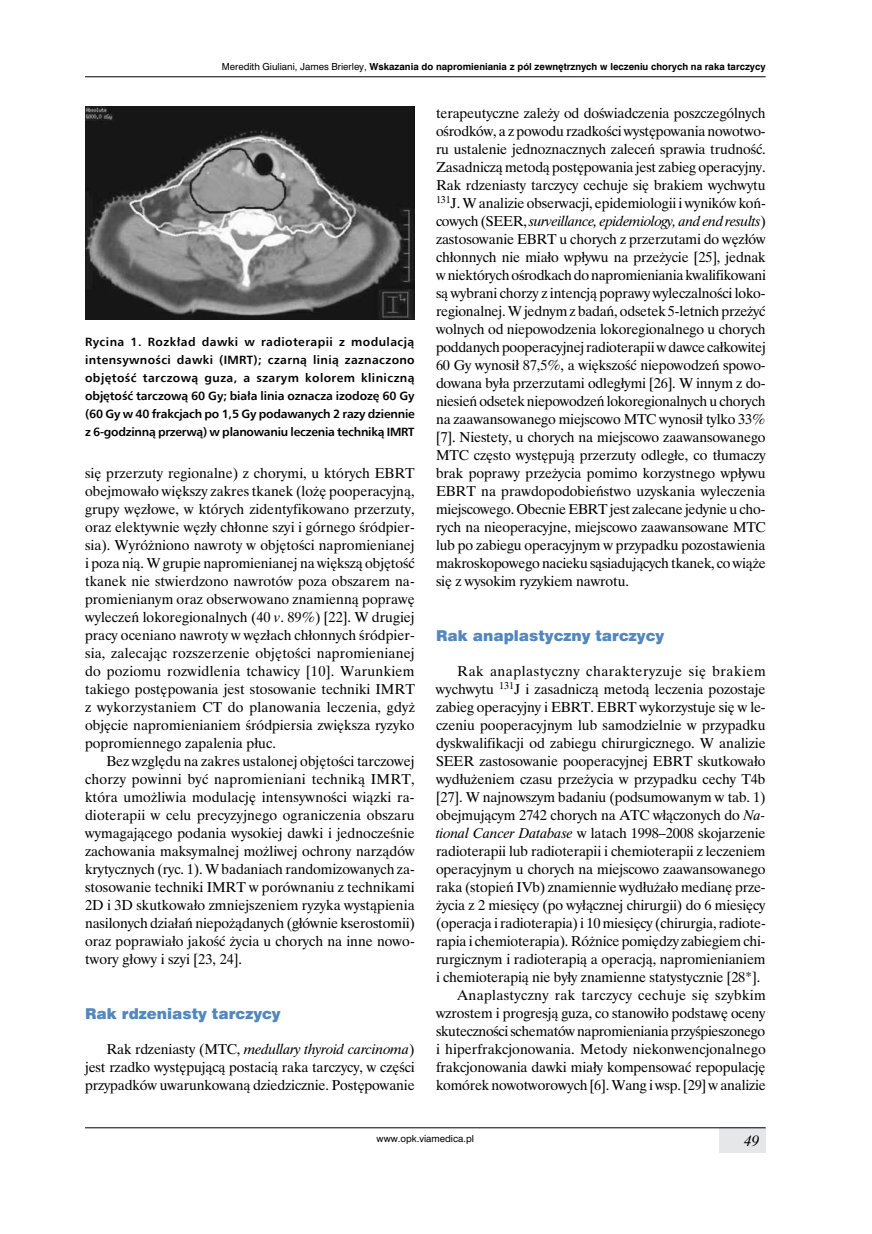
<style>
.page{position:relative;width:872px;height:1234px;background:#fff}
.page>*{position:absolute;margin:0;border:0;box-sizing:border-box;transform-origin:0 0}
.t1{font:15px "Swis 721 Blk EU";color:#5387bd}
.t2{font:italic 15px "Time Ibis EE";color:#000}
.t3{font:14.25px/18px "Time Ibis EE";letter-spacing:-.01em;color:#000;text-align:justify}
.t4{font:14.25px "Time Ibis EE";letter-spacing:.025em;color:#000}
.t5{font:14.25px "Time Ibis EE";letter-spacing:.035em;color:#000}
.t6{font:700 12px/18px "Humnst 777 EU";letter-spacing:-.02em;color:#000;text-align:justify}
.t7{font:700 9px "Swis 721 PL";color:#000}
.t8{font:9px "Swis 721 PL";color:#000}
.s1{font-weight:400}
.s2{font-style:italic}
</style>
<div class="page">
<hr style="left:85px;top:76px;width:680px;height:1px;background:#000">
<div style="left:719px;top:1127px;width:46px;height:25px;background:#e6e7e8"></div>
<hr style="left:85px;top:1127px;width:680px;height:1px;background:#000">
<img style="left:85px;top:106px;width:329px;height:214px">
<p class="t7" style="left:222px;top:61px;width:545px"><span class="s1">Meredith Giuliani, James Brierley,</span> Wskazania do napromieniania z pól zewnętrznych w leczeniu chorych na raka tarczycy</p>
<p class="t6" style="left:85px;top:332px;width:331px">Rycina 1. Rozkład dawki w radioterapii z modulacją intensywności dawki (IMRT); czarną linią zaznaczono objętość tarczową guza, a szarym kolorem kliniczną objętość tarczową 60 Gy; biała linia oznacza izodozę 60 Gy (60 Gy w 40 frakcjach po 1,5 Gy podawanych 2 razy dziennie z 6-godzinną przerwą) w planowaniu leczenia techniką IMRT</p>
<p class="t3" style="left:85px;top:464px;width:331px">się przerzuty regionalne) z chorymi, u których EBRT obejmowało większy zakres tkanek (lożę pooperacyjną, grupy węzłowe, w których zidentyfikowano przerzuty, oraz elektywnie węzły chłonne szyi i górnego śródpier&shy;sia). Wyróżniono nawroty w objętości napromienianej i poza nią. W grupie napromienianej na większą objętość tkanek nie stwierdzono nawrotów poza obszarem na&shy;promienianym oraz obserwowano znamienną poprawę wyleczeń lokoregionalnych (40 <span class="s2">v</span>. 89%) [22]. W drugiej pracy oceniano nawroty w węzłach chłonnych śródpier&shy;sia, zalecając rozszerzenie objętości napromienianej do poziomu rozwidlenia tchawicy [10]. Warunkiem takiego postępowania jest stosowanie techniki IMRT z wykorzystaniem CT do planowania leczenia, gdyż objęcie napromienianiem śródpiersia zwiększa ryzyko popromiennego zapalenia płuc.</p>
<p class="t3" style="left:85px;top:751px;width:331px;text-indent:21px">Bez względu na zakres ustalonej objętości tarczowej chorzy powinni być napromieniani techniką IMRT, która umożliwia modulację intensywności wiązki ra&shy;dioterapii w celu precyzyjnego ograniczenia obszaru wymagającego podania wysokiej dawki i jednocześnie zachowania maksymalnej możliwej ochrony narządów krytycznych (ryc. 1). W badaniach randomizowanych za&shy;stosowanie techniki IMRT w porównaniu z technikami 2D i 3D skutkowało zmniejszeniem ryzyka wystąpienia nasilonych działań niepożądanych (głównie kserostomii) oraz poprawiało jakość życia u chorych na inne nowo&shy;twory głowy i szyi [23, 24].</p>
<p class="t1" style="left:85px;top:1003px;width:197px">Rak rdzeniasty tarczycy</p>
<p class="t3" style="left:85px;top:1040px;width:331px;text-indent:21px">Rak rdzeniasty (MTC, <span class="s2">medullary thyroid carcinoma</span>) jest rzadko występującą postacią raka tarczycy, w części przypadków uwarunkowaną dziedzicznie. Postępowanie</p>
<p class="t3" style="left:436px;top:103px;width:331px">terapeutyczne zależy od doświadczenia poszczególnych ośrodków, a z powodu rzadkości występowania nowotwo&shy;ru ustalenie jednoznacznych zaleceń sprawia trudność.<br>Zasadniczą metodą postępowania jest zabieg operacyjny.<br>Rak rdzeniasty tarczycy cechuje się brakiem wychwytu <sup>131</sup>J. W analizie obserwacji, epidemiologii i wyników koń&shy;cowych (SEER, <span class="s2">surveillance, epidemiology, and end results</span>) zastosowanie EBRT u chorych z przerzutami do węzłów chłonnych nie miało wpływu na przeżycie [25], jednak w niektórych ośrodkach do napromieniania kwalifikowani są wybrani chorzy z intencją poprawy wyleczalności loko&shy;regionalnej. W jednym z badań, odsetek 5-letnich przeżyć wolnych od niepowodzenia lokoregionalnego u chorych poddanych pooperacyjnej radioterapii w dawce całkowitej 60 Gy wynosił 87,5%, a większość niepowodzeń spowo&shy;dowana była przerzutami odległymi [26]. W innym z do&shy;niesień odsetek niepowodzeń lokoregionalnych u chorych na zaawansowanego miejscowo MTC wynosił tylko 33% [7]. Niestety, u chorych na miejscowo zaawansowanego MTC często występują przerzuty odległe, co tłumaczy brak poprawy przeżycia pomimo korzystnego wpływu EBRT na prawdopodobieństwo uzyskania wyleczenia miejscowego. Obecnie EBRT jest zalecane jedynie u cho&shy;rych na nieoperacyjne, miejscowo zaawansowane MTC lub po zabiegu operacyjnym w przypadku pozostawienia makroskopowego nacieku sąsiadujących tkanek, co wiąże się z wysokim ryzykiem nawrotu.</p>
<p class="t1" style="left:436px;top:625px;width:230px">Rak anaplastyczny tarczycy</p>
<p class="t5" style="left:457px;top:662px;width:310px">Rak anaplastyczny charakteryzuje się brakiem</p>
<p class="t3" style="left:436px;top:680px;width:331px">wychwytu <sup>131</sup>J i zasadniczą metodą leczenia pozostaje</p>
<p class="t3" style="left:436px;top:698px;width:331px">zabieg operacyjny i EBRT. EBRT wykorzystuje się w le-</p>
<p class="t3" style="left:436px;top:715px;width:331px">czeniu pooperacyjnym lub samodzielnie w przypadku</p>
<p class="t3" style="left:436px;top:733px;width:331px">dyskwalifikacji od zabiegu chirurgicznego. W analizie</p>
<p class="t3" style="left:436px;top:751px;width:331px">SEER zastosowanie pooperacyjnej EBRT skutkowało</p>
<p class="t3" style="left:436px;top:769px;width:331px">wydłużeniem czasu przeżycia w przypadku cechy T4b</p>
<p class="t3" style="left:436px;top:787px;width:331px">[27]. W najnowszym badaniu (podsumowanym w tab. 1)</p>
<p class="t3" style="left:436px;top:805px;width:331px">obejmującym 2742 chorych na ATC włączonych do <span class="s2">Na-</span></p>
<p class="t3" style="left:436px;top:823px;width:331px"><span class="s2">tional Cancer Database</span> w latach 1998–2008 skojarzenie</p>
<p class="t3" style="left:436px;top:841px;width:331px">radioterapii lub radioterapii i chemioterapii z leczeniem</p>
<p class="t3" style="left:436px;top:859px;width:331px">operacyjnym u chorych na miejscowo zaawansowanego</p>
<p class="t3" style="left:436px;top:877px;width:331px">raka (stopień IVb) znamiennie wydłużało medianę prze-</p>
<p class="t3" style="left:436px;top:895px;width:331px">życia z 2 miesięcy (po wyłącznej chirurgii) do 6 miesięcy</p>
<p class="t3" style="left:436px;top:913px;width:331px">(operacja i radioterapia) i 10 miesięcy (chirurgia, radiote-</p>
<p class="t3" style="left:436px;top:931px;width:331px">rapia i chemioterapia). Różnice pomiędzy zabiegiem chi-</p>
<p class="t3" style="left:436px;top:949px;width:331px">rurgicznym i radioterapią a operacją, napromienianiem</p>
<p class="t3" style="left:436px;top:967px;width:326px">i chemioterapią nie były znamienne statystycznie [28*].</p>
<p class="t4" style="left:457px;top:986px;width:310px">Anaplastyczny rak tarczycy cechuje się szybkim</p>
<p class="t3" style="left:436px;top:1003px;width:331px">wzrostem i progresją guza, co stanowiło podstawę oceny</p>
<p class="t3" style="left:436px;top:1021px;width:331px">skuteczności schematów napromieniania przyśpieszonego</p>
<p class="t3" style="left:436px;top:1039px;width:331px">i hiperfrakcjonowania. Metody niekonwencjonalnego</p>
<p class="t3" style="left:436px;top:1057px;width:331px">frakcjonowania dawki miały kompensować repopulację</p>
<p class="t3" style="left:436px;top:1075px;width:331px">komórek nowotworowych [6]. Wang i wsp. [29] w analizie</p>
<p class="t8" style="left:376px;top:1132px;width:99px">www.opk.viamedica.pl</p>
<p class="t2" style="left:744px;top:1131px;width:16px">49</p>
</div>
